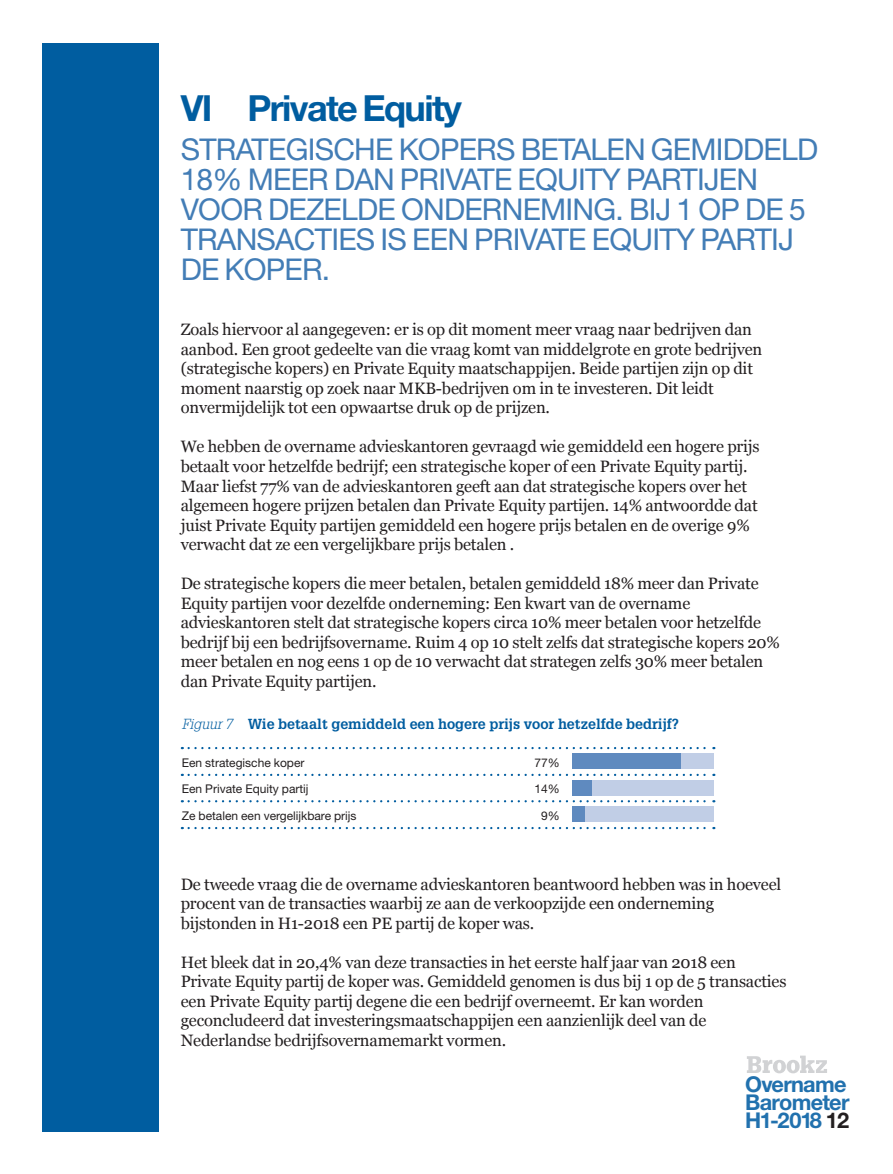
<style>
.page{position:relative;width:893px;height:1174px;background:#fff}
.page>*{position:absolute;margin:0;border:0;box-sizing:border-box;transform-origin:0 0}
.Kop_Helvetica{font:700 36px "Helvetica Neue LT Std";letter-spacing:-.045em;color:#005da0}
.Kop_Helvetica-2{font:30px/30px "Helvetica Neue LT Std";letter-spacing:-.025em;color:#437db6}
.t1{font:700 21.75px/17.9px "Helvetica Neue LT Std";letter-spacing:-.035em;color:#2171ae}
.Brood_niet_inspring{font:16.5px/19.5px "Georgia";letter-spacing:-.01em;color:#231f20}
.Info_kaderkop{font:700 14.25px "Glypha LT Std";color:#005da0}
.Kader{font:12px "Helvetica Neue LT Std";color:#231f20}
.s1{font-weight:300;font-style:italic}
.s2{color:#231f20}
</style>
<div class="page">
<svg style="left:747px;top:1055px;width:80px;height:18px"></svg>
<div style="left:43px;top:43px;width:116px;height:1088px;background:#005da0"></div>
<svg style="left:189px;top:747px;width:525px;height:2px"></svg>
<svg style="left:189px;top:773px;width:525px;height:3px"></svg>
<svg style="left:189px;top:800px;width:525px;height:2px"></svg>
<svg style="left:189px;top:827px;width:525px;height:2px"></svg>
<div style="left:572px;top:753px;width:141px;height:15px;background:#c1cee6"></div>
<div style="left:572px;top:779px;width:141px;height:16px;background:#c1cee6"></div>
<div style="left:572px;top:806px;width:141px;height:16px;background:#c1cee6"></div>
<div style="left:572px;top:753px;width:109px;height:15px;background:#5f8abf"></div>
<div style="left:572px;top:779px;width:20px;height:16px;background:#5f8abf"></div>
<div style="left:572px;top:806px;width:13px;height:16px;background:#5f8abf"></div>
<p class="Kop_Helvetica" style="left:181px;top:86px;width:283px">VI Private Equity</p>
<p class="Kop_Helvetica-2" style="left:181px;top:134px;width:639px">STRATEGISCHE KOPERS BETALEN GEMIDDELD 18% MEER DAN PRIVATE EQUITY PARTIJEN VOOR DEZELDE ONDERNEMING. BIJ 1 OP DE 5<br>TRANSACTIES IS EEN PRIVATE EQUITY PARTIJ DE KOPER.</p>
<p class="Brood_niet_inspring" style="left:181px;top:320px;width:583px">Zoals hiervoor al aangegeven: er is op dit moment meer vraag naar bedrijven dan aanbod. Een groot gedeelte van die vraag komt van middelgrote en grote bedrijven (strategische kopers) en Private Equity maatschappijen. Beide partijen zijn op dit moment naarstig op zoek naar MKB-bedrijven om in te investeren. Dit leidt onvermijdelijk tot een opwaartse druk op de prijzen.</p>
<p class="Brood_niet_inspring" style="left:181px;top:437px;width:580px">We hebben de overname advieskantoren gevraagd wie gemiddeld een hogere prijs betaalt voor hetzelfde bedrijf; een strategische koper of een Private Equity partij.<br>Maar liefst 77% van de advieskantoren geeft aan dat strategische kopers over het algemeen hogere prijzen betalen dan Private Equity partijen. 14% antwoordde dat juist Private Equity partijen gemiddeld een hogere prijs betalen en de overige 9% verwacht dat ze een vergelijkbare prijs betalen .</p>
<p class="Brood_niet_inspring" style="left:181px;top:573px;width:601px">De strategische kopers die meer betalen, betalen gemiddeld 18% meer dan Private Equity partijen voor dezelfde onderneming: Een kwart van de overname advieskantoren stelt dat strategische kopers circa 10% meer betalen voor hetzelfde bedrijf bij een bedrijfsovername. Ruim 4 op 10 stelt zelfs dat strategische kopers 20% meer betalen en nog eens 1 op de 10 verwacht dat strategen zelfs 30% meer betalen dan Private Equity partijen.</p>
<p class="Info_kaderkop" style="left:182px;top:715px;width:499px"><span class="s1">Figuur 7</span> Wie betaalt gemiddeld een hogere prijs voor hetzelfde bedrijf?</p>
<p class="Kader" style="left:182px;top:755px;width:124px">Een strategische koper</p>
<p class="Kader" style="left:534px;top:755px;width:27px">77%</p>
<p class="Kader" style="left:182px;top:782px;width:128px">Een Private Equity partij</p>
<p class="Kader" style="left:534px;top:782px;width:27px">14%</p>
<p class="Kader" style="left:182px;top:808px;width:176px">Ze betalen een vergelijkbare prijs</p>
<p class="Kader" style="left:541px;top:808px;width:20px">9%</p>
<p class="Brood_niet_inspring" style="left:181px;top:874px;width:602px">De tweede vraag die de overname advieskantoren beantwoord hebben was in hoeveel procent van de transacties waarbij ze aan de verkoopzijde een onderneming bijstonden in H1-2018 een PE partij de koper was.</p>
<p class="Brood_niet_inspring" style="left:181px;top:952px;width:607px">Het bleek dat in 20,4% van deze transacties in het eerste half jaar van 2018 een Private Equity partij de koper was. Gemiddeld genomen is dus bij 1 op de 5 transacties een Private Equity partij degene die een bedrijf overneemt. Er kan worden geconcludeerd dat investeringsmaatschappijen een aanzienlijk deel van de Nederlandse bedrijfsovernamemarkt vormen.</p>
<h3 class="t1" style="left:745px;top:1075px;width:106px">Overname<br>Barometer<br>H1-2018 <span class="s2">12</span></h3>
</div>
